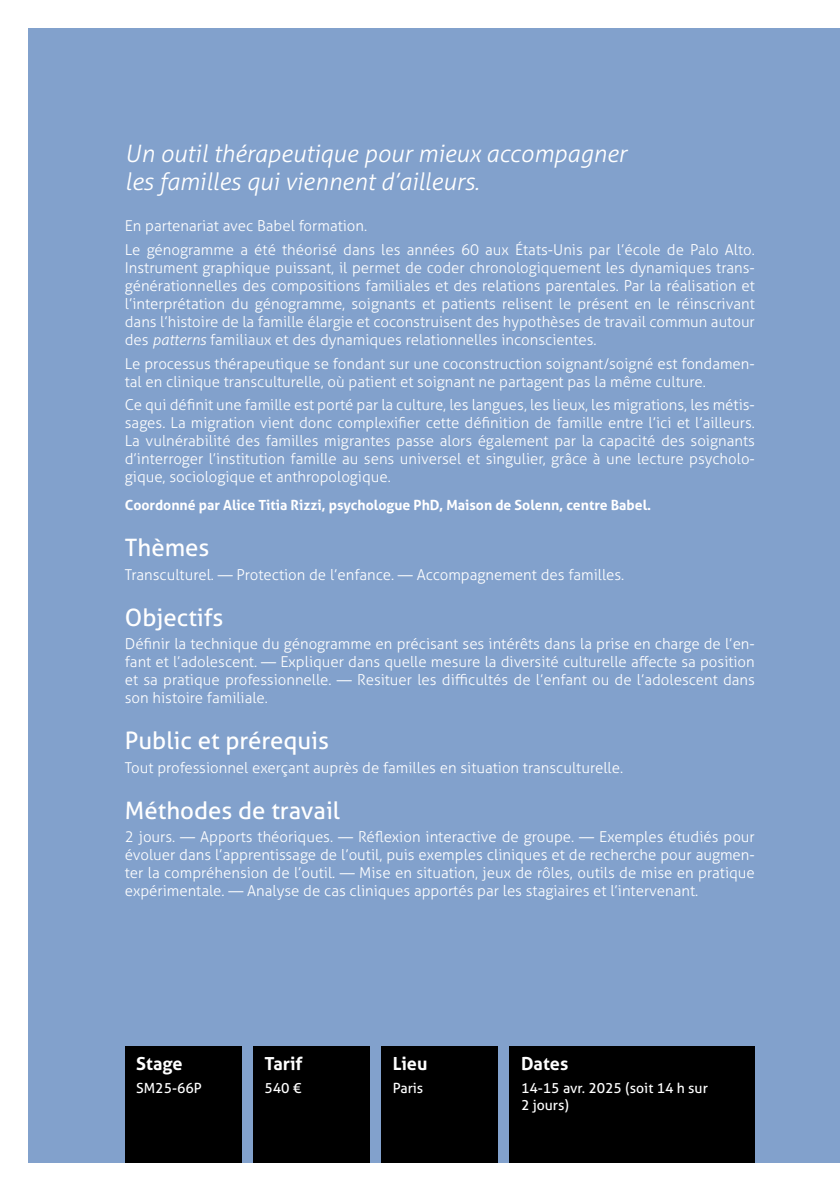
<style>
.page{position:relative;width:840px;height:1191px;background:#fff}
.page>*{position:absolute;margin:0;border:0;box-sizing:border-box;transform-origin:0 0}
.t1{font:italic 300 24px/28.8px "Aller";color:#fff}
.t2{font:24px "Aller";color:#fff}
.t3{font:700 18px "Aller";color:#fff}
.t4{font:300 15px/18px "Aller";color:#fff;text-align:justify}
.t5{font:700 14px "Aller";color:#fff}
.t6{font:14px/16.8px "Aller";color:#fff}
.s1{font-style:italic}
</style>
<div class="page">
<div style="left:28px;top:28px;width:811px;height:1134px;background:#82a1cc"></div>
<div style="left:381px;top:1045px;width:117px;height:117px;background:#000"></div>
<div style="left:125px;top:1045px;width:117px;height:117px;background:#000"></div>
<div style="left:253px;top:1045px;width:117px;height:117px;background:#000"></div>
<div style="left:509px;top:1045px;width:245px;height:117px;background:#000"></div>
<h1 class="t1" style="left:125px;top:139px;width:503px">Un outil thérapeutique pour mieux accompagner les familles qui viennent d’ailleurs.</h1>
<p class="t4" style="left:125px;top:214px;width:631px;line-height:23.6px">En partenariat avec Babel formation.<br>Le génogramme a été théorisé dans les années 60 aux États-Unis par l’école de Palo Alto.</p>
<p class="t4" style="left:125px;top:258px;width:631px">Instrument graphique puissant, il permet de coder chronologiquement les dynamiques trans&shy;générationnelles des compositions familiales et des relations parentales. Par la réalisation et l’interprétation du génogramme, soignants et patients relisent le présent en le réinscrivant dans l’histoire de la famille élargie et coconstruisent des hypothèses de travail commun autour des <span class="s1">patterns</span> familiaux et des dynamiques relationnelles inconscientes.</p>
<p class="t4" style="left:125px;top:354px;width:631px">Le processus thérapeutique se fondant sur une coconstruction soignant/soigné est fondamen&shy;tal en clinique transculturelle, où patient et soignant ne partagent pas la même culture.</p>
<p class="t4" style="left:125px;top:396px;width:631px">Ce qui définit une famille est porté par la culture, les langues, les lieux, les migrations, les métis&shy;sages. La migration vient donc complexifier cette définition de famille entre l’ici et l’ailleurs.<br>La vulnérabilité des familles migrantes passe alors également par la capacité des soignants d’interroger l’institution famille au sens universel et singulier, grâce à une lecture psycholo&shy;gique, sociologique et anthropologique.</p>
<p class="t5" style="left:125px;top:497px;width:527px">Coordonné par Alice Titia Rizzi, psychologue PhD, Maison de Solenn, centre Babel.</p>
<h1 class="t2" style="left:125px;top:533px;width:86px">Thèmes</h1>
<p class="t4" style="left:125px;top:565px;width:500px">Transculturel. — Protection de l’enfance. — Accompagnement des familles.</p>
<h1 class="t2" style="left:125px;top:602px;width:100px">Objectifs</h1>
<p class="t4" style="left:125px;top:635px;width:631px">Définir la technique du génogramme en précisant ses intérêts dans la prise en charge de l’en&shy;fant et l’adolescent. — Expliquer dans quelle mesure la diversité culturelle affecte sa position et sa pratique professionnelle. — Resituer les difficultés de l’enfant ou de l’adolescent dans son histoire familiale.</p>
<h1 class="t2" style="left:125px;top:726px;width:205px">Public et prérequis</h1>
<p class="t4" style="left:125px;top:758px;width:499px">Tout professionnel exerçant auprès de familles en situation transculturelle.</p>
<h1 class="t2" style="left:125px;top:795px;width:217px">Méthodes de travail</h1>
<p class="t4" style="left:125px;top:828px;width:631px">2 jours. — Apports théoriques. — Réflexion interactive de groupe. — Exemples étudiés pour évoluer dans l’apprentissage de l’outil, puis exemples cliniques et de recherche pour augmen&shy;ter la compréhension de l’outil. — Mise en situation, jeux de rôles, outils de mise en pratique expérimentale. — Analyse de cas cliniques apportés par les stagiaires et l’intervenant.</p>
<p class="t3" style="left:136px;top:1053px;width:48px">Stage</p>
<p class="t6" style="left:136px;top:1079px;width:67px">SM25-66P</p>
<p class="t3" style="left:264px;top:1053px;width:40px">Tarif</p>
<p class="t6" style="left:264px;top:1079px;width:38px">540 €</p>
<p class="t3" style="left:392px;top:1053px;width:36px">Lieu</p>
<p class="t6" style="left:392px;top:1079px;width:32px">Paris</p>
<p class="t3" style="left:520px;top:1053px;width:49px">Dates</p>
<p class="t6" style="left:520px;top:1079px;width:188px">14‑15 avr. 2025 (soit 14 h sur<br>2 jours)</p>
</div>
